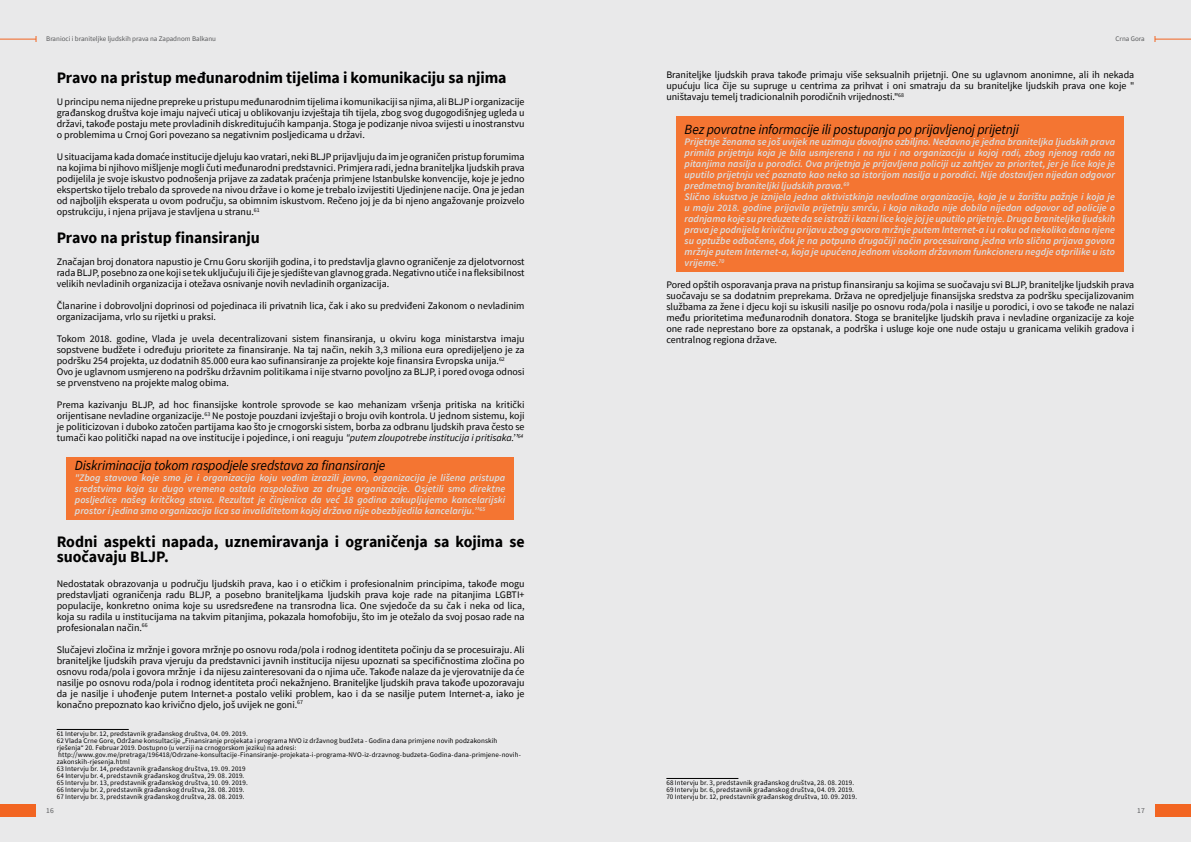
<style>
.page{position:relative;width:1191px;height:842px;background:#e9e9ea}
.page>*{position:absolute;margin:0;border:0;box-sizing:border-box;transform-origin:0 0}
.t1{font:700 16px/15px "Source Sans Pro";letter-spacing:-.005em;color:#000}
.t2{font:italic 14px "Source Sans Pro";letter-spacing:-.015em;color:#000}
.t3{font:10px/11px "Source Sans Pro";color:#000;text-align:justify}
.t4{font:italic 600 10px/11px "Source Sans Pro";color:#dcddde;text-align:justify}
.t5{font:7.5px "Source Sans Pro";color:#58595b}
.t6{font:7px/7px "Source Sans Pro";letter-spacing:.015em;color:#000}
.t7{font:7px "Source Sans Pro";color:#58595b}
.s1{font-style:italic}
</style>
<div class="page">
<div style="left:66px;top:457px;width:448px;height:20px;background:#f47532"></div>
<div style="left:66px;top:471px;width:448px;height:49px;background:#f47532"></div>
<hr style="left:57px;top:729px;width:72px;height:1px;background:#000">
<div style="left:676px;top:117px;width:447px;height:25px;background:#f47532"></div>
<div style="left:676px;top:135px;width:447px;height:60px;background:#f47532"></div>
<div style="left:676px;top:190px;width:447px;height:82px;background:#f47532"></div>
<hr style="left:666px;top:778px;width:72px;height:1px;background:#000">
<hr style="left:0;top:39px;width:36px;height:1px;background:#f26522">
<hr style="left:1155px;top:39px;width:36px;height:1px;background:#f26522">
<div style="left:1155px;top:804px;width:36px;height:12px;background:#f26522"></div>
<div style="left:0;top:804px;width:36px;height:12px;background:#f26522"></div>
<p class="t7" style="left:46px;top:34px;width:171px">Branioci i braniteljke ljudskih prava na Zapadnom Balkanu</p>
<h1 class="t1" style="left:57px;top:70px;width:451px">Pravo na pristup međunarodnim tijelima i komunikaciju sa njima</h1>
<p class="t3" style="left:57px;top:96px;width:469px">U principu nema nijedne prepreke u pristupu međunarodnim tijelima i komunikaciji sa njima, ali BLJP i organizacije građanskog društva koje imaju najveći uticaj u oblikovanju izvještaja tih tijela, zbog svog dugogodišnjeg ugleda u državi, takođe postaju mete provladinih diskreditujućih kampanja. Stoga je podizanje nivoa svijesti u inostranstvu o problemima u Crnoj Gori povezano sa negativnim posljedicama u državi.</p>
<p class="t3" style="left:57px;top:151px;width:469px">U situacijama kada domaće institucije djeluju kao vratari, neki BLJP prijavljuju da im je ograničen pristup forumima na kojima bi njihovo mišljenje mogli čuti međunarodni predstavnici. Primjera radi, jedna braniteljka ljudskih prava podijelila je svoje iskustvo podnošenja prijave za zadatak praćenja primjene Istanbulske konvencije, koje je jedno ekspertsko tijelo trebalo da sprovede na nivou države i o kome je trebalo izvijestiti Ujedinjene nacije. Ona je jedan od najboljih eksperata u ovom području, sa obimnim iskustvom. Rečeno joj je da bi njeno angažovanje proizvelo opstrukciju, i njena prijava je stavljena u stranu.<sup>61</sup></p>
<h1 class="t1" style="left:57px;top:230px;width:204px">Pravo na pristup finansiranju</h1>
<p class="t3" style="left:57px;top:256px;width:469px">Značajan broj donatora napustio je Crnu Goru skorijih godina, i to predstavlja glavno ograničenje za djelotvornost rada BLJP, posebno za one koji se tek uključuju ili čije je sjedište van glavnog grada. Negativno utiče i na fleksibilnost velikih nevladinih organizacija i otežava osnivanje novih nevladinih organizacija.</p>
<p class="t3" style="left:57px;top:300px;width:469px">Članarine i dobrovoljni doprinosi od pojedinaca ili privatnih lica, čak i ako su predviđeni Zakonom o nevladinim organizacijama, vrlo su rijetki u praksi.</p>
<p class="t3" style="left:57px;top:333px;width:469px;text-align:left">Tokom 2018. godine, Vlada je uvela decentralizovani sistem finansiranja, u okviru koga ministarstva imaju sopstvene budžete i određuju prioritete za finansiranje. Na taj način, nekih 3,3 miliona eura opredijeljeno je za podršku 254 projekta, uz dodatnih 85.000 eura kao sufinansiranje za projekte koje finansira Evropska unija.<sup>62<br></sup>Ovo je uglavnom usmjereno na podršku državnim politikama i nije stvarno povoljno za BLJP, i pored ovoga odnosi se prvenstveno na projekte malog obima.</p>
<p class="t3" style="left:57px;top:399px;width:469px">Prema kazivanju BLJP, ad hoc finansijske kontrole sprovode se kao mehanizam vršenja pritiska na kritički orijentisane nevladine organizacije.<sup>63</sup> Ne postoje pouzdani izvještaji o broju ovih kontrola. U jednom sistemu, koji je politicizovan i duboko zatočen partijama kao što je crnogorski sistem, borba za odbranu ljudskih prava često se tumači kao politički napad na ove institucije i pojedince, i oni reaguju <span class="s1">"putem zloupotrebe institucija i pritisaka.’’</span><sup>64</sup></p>
<h2 class="t2" style="left:75px;top:457px;width:312px">Diskriminacija tokom raspodjele sredstava za finansiranje</h2>
<p class="t4" style="left:75px;top:472px;width:432px">"Zbog stavova koje smo ja i organizacija koju vodim izrazili javno, organizacija je lišena pristupa sredstvima koja su dugo vremena ostala raspoloživa za druge organizacije. Osjetili smo direktne posljedice našeg kritčkog stava. Rezultat je činjenica da već 18 godina zakupljujemo kancelarijski prostor i jedina smo organizacija lica sa invaliditetom kojoj država nije obezbijedila kancelariju.’’<sup>65</sup></p>
<h1 class="t1" style="left:57px;top:534px;width:469px">Rodni aspekti napada, uznemiravanja i ograničenja sa kojima se suočavaju BLJP.</h1>
<p class="t3" style="left:57px;top:578px;width:469px">Nedostatak obrazovanja u području ljudskih prava, kao i o etičkim i profesionalnim principima, takođe mogu predstavljati ograničenja radu BLJP, a posebno braniteljkama ljudskih prava koje rade na pitanjima LGBTI+ populacije, konkretno onima koje su usredsređene na transrodna lica. One svjedoče da su čak i neka od lica, koja su radila u institucijama na takvim pitanjima, pokazala homofobiju, što im je otežalo da svoj posao rade na profesionalan način.<sup>66</sup></p>
<p class="t3" style="left:57px;top:644px;width:469px">Slučajevi zločina iz mržnje i govora mržnje po osnovu roda/pola i rodnog identiteta počinju da se procesuiraju. Ali braniteljke ljudskih prava vjeruju da predstavnici javnih institucija nijesu upoznati sa specifičnostima zločina po osnovu roda/pola i govora mržnje i da nijesu zainteresovani da o njima uče. Takođe nalaze da je vjerovatnije da će nasilje po osnovu roda/pola i rodnog identiteta proći nekažnjeno. Braniteljke ljudskih prava takođe upozoravaju da je nasilje i uhođenje putem Internet-a postalo veliki problem, kao i da se nasilje putem Internet-a, iako je konačno prepoznato kao krivično djelo, još uvijek ne goni.<sup>67</sup></p>
<p class="t6" style="left:57px;top:731px;width:466px">61 Intervju br. 12, predstavnik građanskog društva, 04. 09. 2019.<br>62 Vlada Crne Gore, Održane konsultacije „Finansiranje projekata i programa NVO iz državnog budžeta - Godina dana primjene novih podzakonskih rješenja“ 20. Februar 2019. Dostupno (u verziji na crnogorskom jeziku) na adresi: http://www.gov.me/pretraga/196418/Odrzane-konsultacije-Finansiranje-projekata-i-programa-NVO-iz-drzavnog-budzeta-Godina-dana-primjene-novih&shy;zakonskih-rjesenja.html<br>63 Intervju br. 14, predstavnik građanskog društva, 19. 09. 2019<br>64 Intervju br. 4, predstavnik građanskog društva, 29. 08. 2019.<br>65 Intervju br. 13, predstavnik građanskog društva, 10. 09. 2019.<br>66 Intervju br. 2, predstavnik građanskog društva, 28. 08. 2019.<br>67 Intervju br. 3, predstavnik građanskog društva, 28. 08. 2019.</p>
<p class="t7" style="left:1115px;top:34px;width:31px">Crna Gora</p>
<p class="t3" style="left:666px;top:69px;width:469px">Braniteljke ljudskih prava takođe primaju više seksualnih prijetnji. One su uglavnom anonimne, ali ih nekada upućuju lica čije su supruge u centrima za prihvat i oni smatraju da su braniteljke ljudskih prava one koje " uništavaju temelj tradicionalnih porodičnih vrijednosti."<sup>68</sup></p>
<h2 class="t2" style="left:684px;top:121px;width:336px">Bez povratne informacije ili postupanja po prijavljenoj prijetnji</h2>
<p class="t4" style="left:684px;top:136px;width:432px;text-align:left">Prijetnje ženama se još uvijek ne uzimaju dovoljno ozbiljno. Nedavno je jedna braniteljka ljudskih prava primila prijetnju koja je bila usmjerena i na nju i na organizaciju u kojoj radi, zbog njenog rada na pitanjima nasilja u porodici. Ova prijetnja je prijavljena policiji uz zahtjev za prioritet, jer je lice koje je uputilo prijetnju već poznato kao neko sa istorijom nasilja u porodici. Nije dostavljen nijedan odgovor predmetnoj braniteljki ljudskih prava.<sup>69<br></sup>Slično iskustvo je iznijela jedna aktivistkinja nevladine organizacije, koja je u žarištu pažnje i koja je u maju 2018. godine prijavila prijetnju smrću, i koja nikada nije dobila nijedan odgovor od policije o radnjama koje su preduzete da se istraži i kazni lice koje joj je uputilo prijetnje. Druga braniteljka ljudskih prava je podnijela krivičnu prijavu zbog govora mržnje putem Internet-a i u roku od nekoliko dana njene su optužbe odbačene, dok je na potpuno drugačiji način procesuirana jedna vrlo slična prijava govora mržnje putem Internet-a, koja je upućena jednom visokom državnom funkcioneru negdje otprilike u isto vrijeme.<sup>70</sup></p>
<p class="t3" style="left:666px;top:279px;width:469px">Pored opštih osporavanja prava na pristup finansiranju sa kojima se suočavaju svi BLJP, braniteljke ljudskih prava suočavaju se sa dodatnim preprekama. Država ne opredjeljuje finansijska sredstva za podršku specijalizovanim službama za žene i djecu koji su iskusili nasilje po osnovu roda/pola i nasilje u porodici, i ovo se takođe ne nalazi među prioritetima međunarodnih donatora. Stoga se braniteljke ljudskih prava i nevladine organizacije za koje one rade neprestano bore za opstanak, a podrška i usluge koje one nude ostaju u granicama velikih gradova i centralnog regiona države.</p>
<p class="t6" style="left:666px;top:780px;width:192px">68 Intervju br. 3, predstavnik građanskog društva, 28. 08. 2019.<br>69 Intervju br. 6, predstavnik građanskog društva, 04. 09. 2019.<br>70 Intervju br. 12, predstavnik građanskog društva, 10. 09. 2019.</p>
<p class="t5" style="left:46px;top:806px;width:9px">16</p>
<p class="t5" style="left:1137px;top:806px;width:9px">17</p>
</div>
